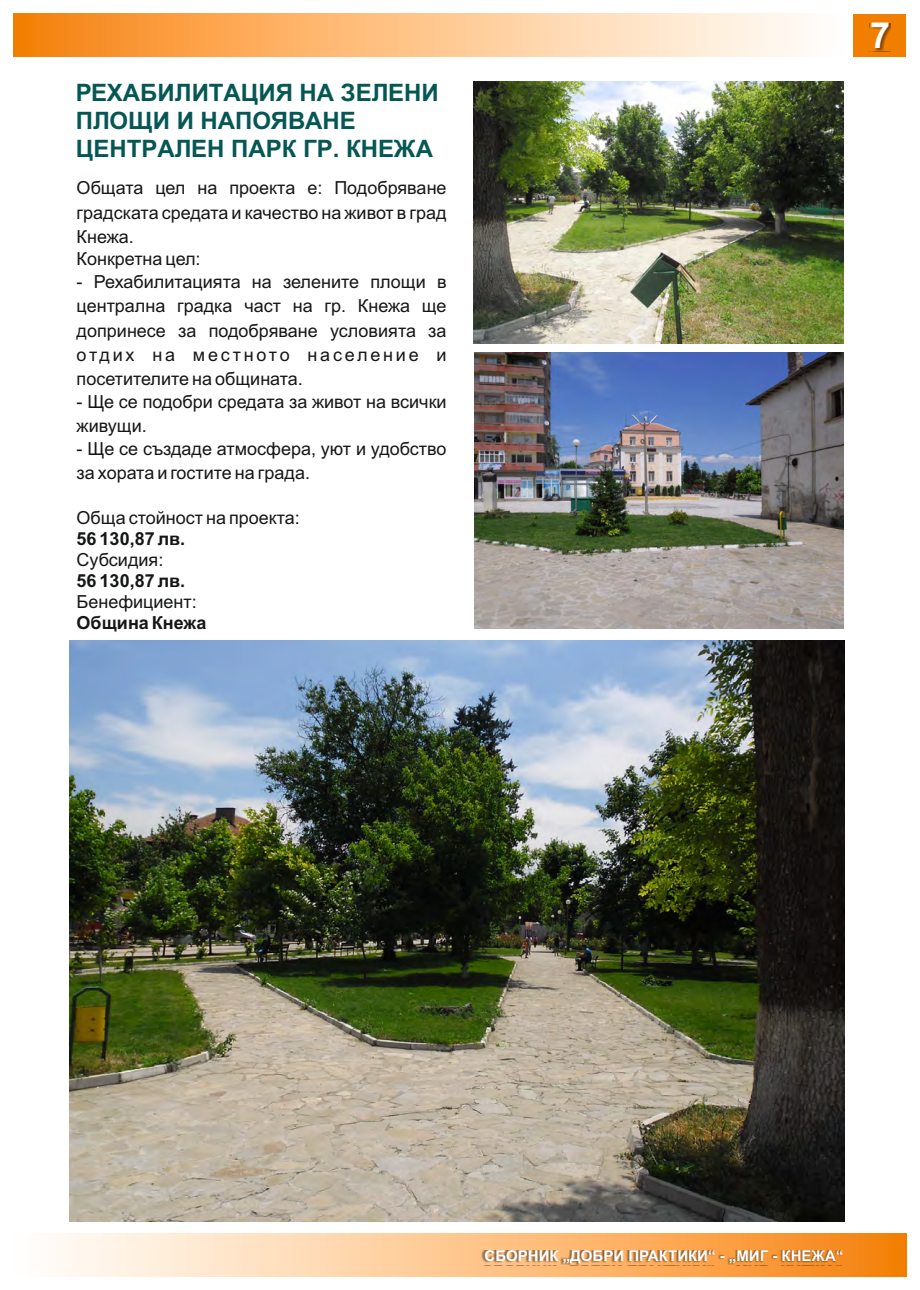
<style>
.page{position:relative;width:920px;height:1290px;background:#fff}
.page>*{position:absolute;margin:0;border:0;box-sizing:border-box;transform-origin:0 0}
.t1{font:700 36px "Arial";color:#fff}
.t2{font:700 24px/28.2px "Arial";color:#055754}
.t3{font:18px/24.3px "Arial";color:#151616;text-align:justify}
.t4{font:700 18px "Arial";color:#151616}
.t5{font:700 15px "Arial";color:#fff}
</style>
<div class="page">
<div style="left:14px;top:14px;width:829px;height:43px;background:linear-gradient(to right,#f98511,#fff)"></div>
<div style="left:854px;top:14px;width:52px;height:43px;background:#f27e00"></div>
<div style="left:870px;top:23px;width:21px;height:28px;background:#151616;opacity:.49"></div>
<img style="left:69px;top:641px;width:775px;height:581px">
<img style="left:473px;top:81px;width:371px;height:262px">
<img style="left:474px;top:352px;width:370px;height:277px">
<svg style="left:56px;top:1233px;width:850px;height:43px;background:#fcc58d"></svg>
<div style="left:481px;top:1250px;width:360px;height:15px;background:#151616;opacity:.49"></div>
<h2 class="t2" style="left:76px;top:81px;width:364px">РЕХАБИЛИТАЦИЯ НА ЗЕЛЕНИ<br>ПЛОЩИ И НАПОЯВАНЕ<br>ЦЕНТРАЛЕН ПАРК ГР. КНЕЖА</h2>
<p class="t3" style="left:77px;top:177px;width:371px">Общата цел на проекта е: Подобряване градската средата и качество на живот в град Кнежа.</p>
<p class="t3" style="left:77px;top:249px;width:125px">Конкретна цел:</p>
<p class="t3" style="left:77px;top:271px;width:371px">- Рехабилитацията на зелените площи в централна градка част на гр. Кнежа ще допринесе за подобряване условията за отдих на местното население и посетителите на общината.</p>
<p class="t3" style="left:77px;top:391px;width:371px">- Ще се подобри средата за живот на всички живущи.</p>
<p class="t3" style="left:77px;top:438px;width:371px">- Ще се създаде атмосфера, уют и удобство за хората и гостите на града.</p>
<p class="t3" style="left:77px;top:507px;width:225px">Обща стойност на проекта:</p>
<p class="t4" style="left:77px;top:532px;width:110px">56 130,87 лв.</p>
<p class="t3" style="left:77px;top:549px;width:88px">Субсидия:</p>
<p class="t4" style="left:77px;top:574px;width:110px">56 130,87 лв.</p>
<p class="t3" style="left:77px;top:591px;width:122px">Бенефициент:</p>
<p class="t4" style="left:77px;top:616px;width:131px">Община Кнежа</p>
<h1 class="t1" style="left:870px;top:22px;width:22px">7</h1>
<p class="t5" style="left:485px;top:1250px;width:360px">СБОРНИК „ДОБРИ ПРАКТИКИ“ - „МИГ - КНЕЖА“</p>
</div>
